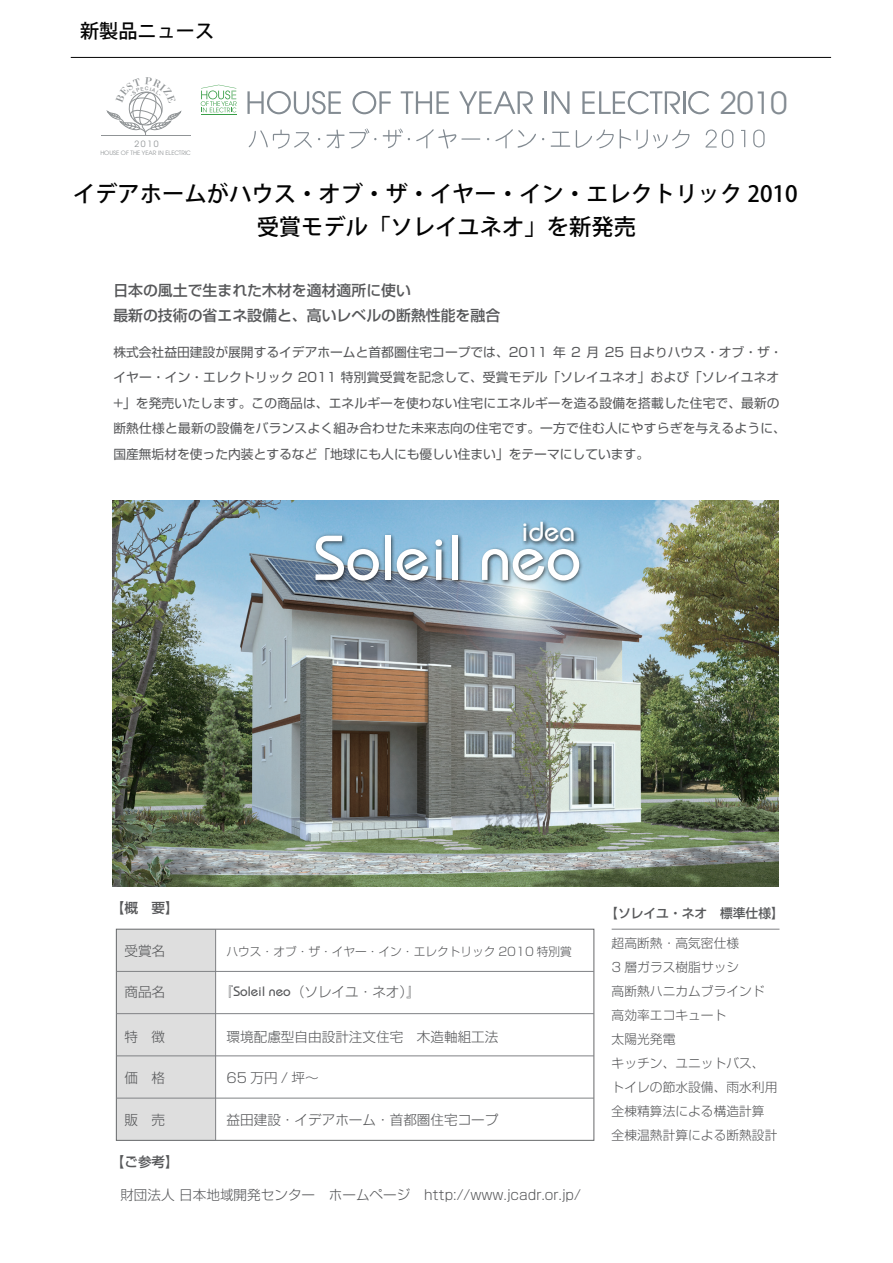
<style>
.page{position:relative;width:893px;height:1263px;background:#fff}
.page>*{position:absolute;margin:0;border:0;box-sizing:border-box;transform-origin:0 0}
.t1{font:500 63.3px "Bauhaus Std";color:#fff}
.t2{font:30.45px "Avant Garde";color:#838b92}
.t3{font:500 27.45px "Bauhaus Std";color:#fff}
.t4{font:500 22.35px/33px "Koz Go Pro";color:#030303;text-align:center}
.t5{font:500 19.2px "Koz Go Pro";color:#030303}
.t6{font:500 14.85px/25.5px "Shin Go Pro";color:#57585a}
.t7{font:300 13.65px "Shin Go Pr 5";color:#57585a}
.t8{font:500 13.65px "Shin Go Pr 5";color:#57585a}
.t9{font:12.75px/25.5px "Shin Go Pro";letter-spacing:.01em;color:#57585a}
.t10{font:300 12.75px/24px "Shin Go Pr 5";color:#57585a}
.t11{font:500 12.75px "Shin Go Pr 5";color:#57585a}
.t12{font:300 11.7px "Shin Go Pr 5";color:#57585a}
.t13{font:8.7px "Avant Garde";color:#939799}
.t14{font:5.85px "Avant Garde";letter-spacing:-.005em;color:#909496}
.s1{font-family:"Bauhaus Std";font-weight:500}
.s2{font-family:"Koz Go Pro";font-weight:400}
</style>
<div class="page">
<img style="left:113px;top:500px;width:665px;height:386px">
<div style="left:116px;top:929px;width:100px;height:211px;background:#dedede"></div>
<img style="left:310px;top:523px;width:279px;height:79px">
<img style="left:517px;top:514px;width:66px;height:42px">
<div style="left:116px;top:929px;width:478px;height:212px;border:1px solid #67696b"></div>
<hr style="left:116px;top:971px;width:478px;height:1px;background:#808285">
<hr style="left:612px;top:929px;width:167px;height:1px;background:#808285">
<hr style="left:116px;top:1013px;width:478px;height:1px;background:#808285">
<hr style="left:116px;top:1055px;width:478px;height:1px;background:#808285">
<hr style="left:116px;top:1098px;width:478px;height:1px;background:#808285">
<hr style="left:215px;top:929px;width:1px;height:211px;background:#808285">
<hr style="left:201px;top:114px;width:35px;height:1px;background:#399e47">
<svg style="left:201px;top:85px;width:36px;height:27px"></svg>
<svg style="left:247px;top:91px;width:94px;height:23px"></svg>
<svg style="left:352px;top:91px;width:39px;height:23px"></svg>
<svg style="left:401px;top:91px;width:48px;height:23px"></svg>
<svg style="left:459px;top:91px;width:74px;height:23px"></svg>
<hr style="left:545px;top:91px;width:2px;height:23px;background:#838b92">
<svg style="left:552px;top:91px;width:17px;height:23px"></svg>
<hr style="left:683px;top:91px;width:3px;height:23px;background:#838b92">
<svg style="left:688px;top:91px;width:21px;height:23px"></svg>
<svg style="left:582px;top:91px;width:98px;height:23px"></svg>
<svg style="left:249px;top:129px;width:63px;height:20px"></svg>
<svg style="left:326px;top:128px;width:50px;height:21px"></svg>
<svg style="left:383px;top:129px;width:27px;height:19px"></svg>
<svg style="left:416px;top:129px;width:64px;height:20px"></svg>
<svg style="left:495px;top:129px;width:41px;height:19px"></svg>
<svg style="left:551px;top:132px;width:19px;height:15px"></svg>
<svg style="left:576px;top:130px;width:38px;height:18px"></svg>
<svg style="left:620px;top:129px;width:69px;height:20px"></svg>
<svg style="left:706px;top:130px;width:27px;height:18px"></svg>
<svg style="left:741px;top:130px;width:4px;height:17px"></svg>
<svg style="left:753px;top:130px;width:12px;height:17px"></svg>
<hr style="left:101px;top:135px;width:89px;height:1px;background:#909496">
<hr style="left:71px;top:57px;width:760px;height:1px;background:#030303">
<svg style="left:106px;top:91px;width:76px;height:44px"></svg>
<p class="t5" style="left:80px;top:19px;width:135px">新製品ニュース</p>
<p class="t13" style="left:134px;top:138px;width:25px">2010</p>
<p class="t14" style="left:100px;top:150px;width:92px">HOUSE OF THE YEAR IN ELECTRIC</p>
<p class="t2" style="left:720px;top:85px;width:69px">2010</p>
<p class="t4" style="left:73px;top:179px;width:749px">イデアホームがハウス・オブ・ザ・イヤー・イン・エレクトリック 2010　受賞モデル「ソレイユネオ」を新発売</p>
<p class="t6" style="left:113px;top:276px;width:388px">日本の風土で生まれた木材を適材適所に使い<br>最新の技術の省エネ設備と、高いレベルの断熱性能を融合</p>
<p class="t9" style="left:113px;top:338px;width:674px">株式会社益田建設が展開するイデアホームと首都圏住宅コープでは、2011 年 2 月 25 日よりハウス・オブ・ザ・イヤー・イン・エレクトリック 2011 特別賞受賞を記念して、受賞モデル「ソレイユネオ」および「ソレイユネオ+」を発売いたします。この商品は、エネルギーを使わない住宅にエネルギーを造る設備を搭載した住宅で、最新の断熱仕様と最新の設備をバランスよく組み合わせた未来志向の住宅です。一方で住む人にやすらぎを与えるように、国産無垢材を使った内装とするなど「地球にも人にも優しい住まい」をテーマにしています。</p>
<p class="t3" style="left:521px;top:516px;width:55px">idea</p>
<p class="t1" style="left:314px;top:520px;width:269px">Soleil neo</p>
<p class="t8" style="left:111px;top:897px;width:69px">【概　要】</p>
<p class="t7" style="left:124px;top:939px;width:42px">受賞名</p>
<p class="t7" style="left:124px;top:980px;width:42px">商品名</p>
<p class="t7" style="left:124px;top:1025px;width:42px">特　徴</p>
<p class="t7" style="left:124px;top:1066px;width:42px">価　格</p>
<p class="t7" style="left:124px;top:1108px;width:42px">販　売</p>
<p class="t8" style="left:111px;top:1150px;width:69px">【ご参考】</p>
<p class="t12" style="left:227px;top:941px;width:347px">ハウス・オブ・ザ・イヤー・イン・エレクトリック 2010 特別賞</p>
<p class="t7" style="left:220px;top:981px;width:202px">『<span class="s1">Soleil neo</span><span class="s2">（</span>ソレイユ・ネオ）』</p>
<p class="t7" style="left:227px;top:1025px;width:273px">環境配慮型自由設計注文住宅　木造軸組工法</p>
<p class="t7" style="left:227px;top:1066px;width:94px">65 万円 / 坪～</p>
<p class="t7" style="left:227px;top:1108px;width:273px">益田建設・イデアホーム・首都圏住宅コープ</p>
<p class="t7" style="left:120px;top:1183px;width:462px">財団法人 日本地域開発センター　ホームページ　http://www.jcadr.or.jp/</p>
<p class="t11" style="left:605px;top:903px;width:180px">【ソレイユ・ネオ　標準仕様】</p>
<p class="t10" style="left:612px;top:930px;width:167px">超高断熱・高気密仕様<br>3 層ガラス樹脂サッシ<br>高断熱ハニカムブラインド高効率エコキュート<br>太陽光発電<br>キッチン、ユニットバス、トイレの節水設備、雨水利用全棟精算法による構造計算全棟温熱計算による断熱設計</p>
</div>
